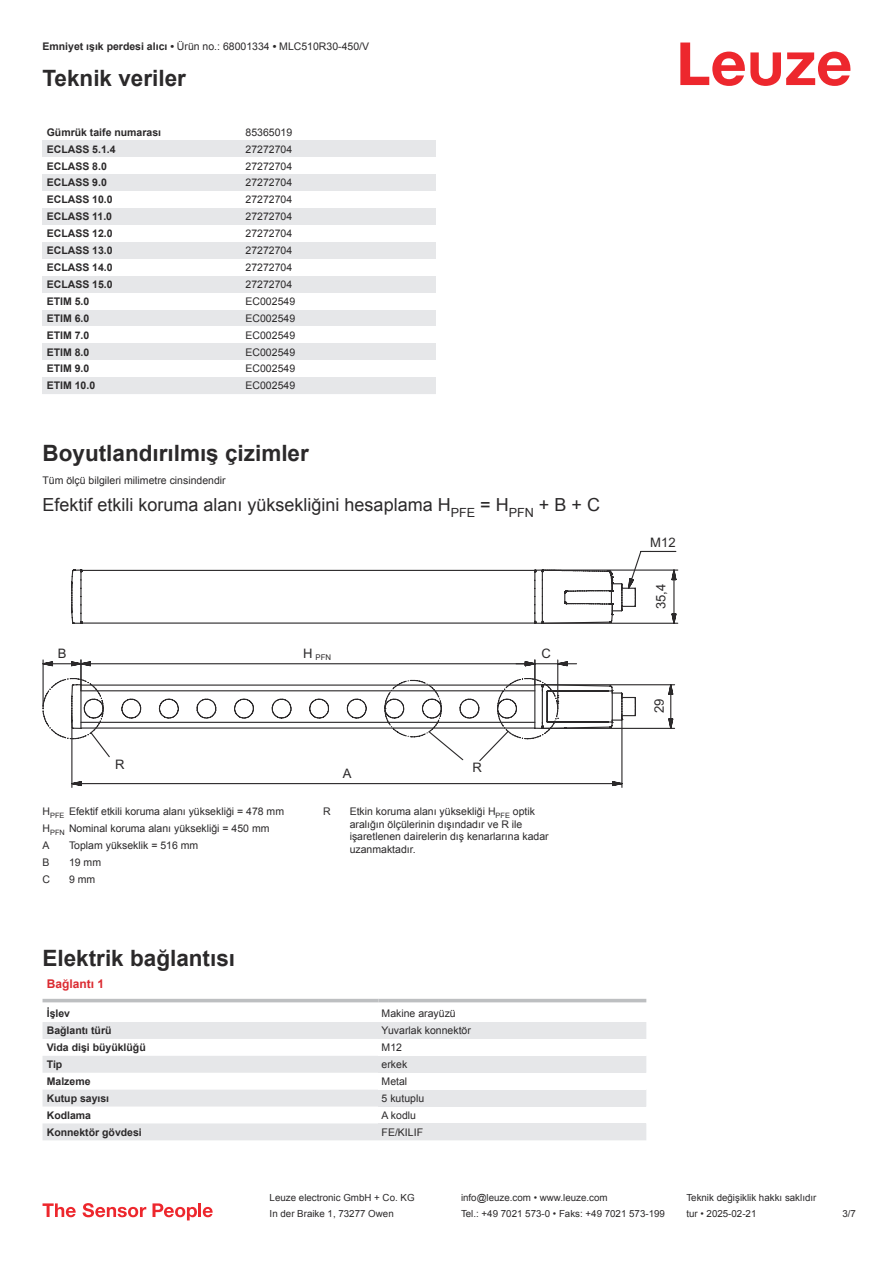
<style>
.page{position:relative;width:893px;height:1263px;background:#fff}
.page>*{position:absolute;margin:0;border:0;box-sizing:border-box;transform-origin:0 0}
.t1{font:700 22.5px "Arial";color:#2b292a}
.t2{font:18px "Arial";color:#2b292a}
.t3{font:13.05px "Arial";letter-spacing:.005em;color:#2b292a}
.t4{font:700 12px "Arial";color:#db2a30}
.t5{font:10.5px/12.6px "Arial";color:#2b292a}
.t6{font:700 10.5px "Arial";color:#2b292a}
.t7{font:9.75px "Arial";color:#2b292a}
.t8{font:7.8px "Arial";color:#2b292a}
.s1{font-weight:700}
</style>
<div class="page">
<svg style="left:680px;top:43px;width:170px;height:43px"></svg>
<div style="left:43px;top:140px;width:199px;height:17px;background:#e6e7e9"></div>
<div style="left:242px;top:140px;width:194px;height:17px;background:#e6e7e9"></div>
<div style="left:43px;top:174px;width:199px;height:17px;background:#e6e7e9"></div>
<div style="left:242px;top:174px;width:194px;height:17px;background:#e6e7e9"></div>
<div style="left:43px;top:208px;width:199px;height:17px;background:#e6e7e9"></div>
<div style="left:242px;top:208px;width:194px;height:17px;background:#e6e7e9"></div>
<div style="left:43px;top:242px;width:199px;height:17px;background:#e6e7e9"></div>
<div style="left:242px;top:242px;width:194px;height:17px;background:#e6e7e9"></div>
<div style="left:43px;top:276px;width:199px;height:17px;background:#e6e7e9"></div>
<div style="left:242px;top:276px;width:194px;height:17px;background:#e6e7e9"></div>
<div style="left:43px;top:310px;width:199px;height:16px;background:#e6e7e9"></div>
<div style="left:242px;top:310px;width:194px;height:16px;background:#e6e7e9"></div>
<div style="left:43px;top:343px;width:199px;height:17px;background:#e6e7e9"></div>
<div style="left:242px;top:343px;width:194px;height:17px;background:#e6e7e9"></div>
<div style="left:43px;top:377px;width:199px;height:17px;background:#e6e7e9"></div>
<div style="left:242px;top:377px;width:194px;height:17px;background:#e6e7e9"></div>
<svg style="left:43px;top:998px;width:603px;height:5px"></svg>
<svg style="left:43px;top:1022px;width:335px;height:118px;fill:#e6e7e9"></svg>
<hr style="left:43px;top:999px;width:335px;height:3px;background:#bdbfc1">
<hr style="left:378px;top:999px;width:268px;height:3px;background:#bdbfc1">
<div style="left:378px;top:1022px;width:268px;height:17px;background:#e6e7e9"></div>
<div style="left:378px;top:1056px;width:268px;height:17px;background:#e6e7e9"></div>
<div style="left:378px;top:1090px;width:268px;height:16px;background:#e6e7e9"></div>
<div style="left:378px;top:1123px;width:268px;height:17px;background:#e6e7e9"></div>
<svg style="left:43px;top:1203px;width:33px;height:14px"></svg>
<svg style="left:83px;top:1203px;width:63px;height:14px"></svg>
<svg style="left:153px;top:1203px;width:44px;height:17px"></svg>
<hr style="left:198px;top:1203px;width:3px;height:14px;background:#ed272d">
<svg style="left:203px;top:1207px;width:10px;height:10px"></svg>
<svg style="left:71px;top:569px;width:463px;height:9px"></svg>
<svg style="left:71px;top:578px;width:463px;height:46px"></svg>
<svg style="left:534px;top:550px;width:144px;height:74px"></svg>
<svg style="left:43px;top:659px;width:632px;height:129px"></svg>
<p class="t5" style="left:43px;top:41px;width:328px"><span class="s1">Emniyet ışık perdesi alıcı •</span> Ürün no.: 68001334 <span class="s1">•</span> MLC510R30-450/V</p>
<h1 class="t1" style="left:43px;top:63px;width:145px">Teknik veriler</h1>
<p class="t6" style="left:47px;top:125px;width:116px">Gümrük taife numarası</p>
<p class="t5" style="left:246px;top:126px;width:48px">85365019</p>
<p class="t6" style="left:47px;top:142px;width:70px">ECLASS 5.1.4</p>
<p class="t5" style="left:246px;top:143px;width:48px">27272704</p>
<p class="t6" style="left:47px;top:158px;width:62px">ECLASS 8.0</p>
<p class="t5" style="left:246px;top:160px;width:48px">27272704</p>
<p class="t6" style="left:47px;top:175px;width:62px">ECLASS 9.0</p>
<p class="t5" style="left:246px;top:177px;width:48px">27272704</p>
<p class="t6" style="left:47px;top:192px;width:67px">ECLASS 10.0</p>
<p class="t5" style="left:246px;top:194px;width:48px">27272704</p>
<p class="t6" style="left:47px;top:209px;width:67px">ECLASS 11.0</p>
<p class="t5" style="left:246px;top:211px;width:48px">27272704</p>
<p class="t6" style="left:47px;top:226px;width:67px">ECLASS 12.0</p>
<p class="t5" style="left:246px;top:228px;width:48px">27272704</p>
<p class="t6" style="left:47px;top:243px;width:67px">ECLASS 13.0</p>
<p class="t5" style="left:246px;top:245px;width:48px">27272704</p>
<p class="t6" style="left:47px;top:260px;width:67px">ECLASS 14.0</p>
<p class="t5" style="left:246px;top:262px;width:48px">27272704</p>
<p class="t6" style="left:47px;top:277px;width:67px">ECLASS 15.0</p>
<p class="t5" style="left:246px;top:279px;width:48px">27272704</p>
<p class="t6" style="left:47px;top:294px;width:44px">ETIM 5.0</p>
<p class="t5" style="left:246px;top:295px;width:51px">EC002549</p>
<p class="t6" style="left:47px;top:311px;width:44px">ETIM 6.0</p>
<p class="t5" style="left:246px;top:312px;width:51px">EC002549</p>
<p class="t6" style="left:47px;top:328px;width:44px">ETIM 7.0</p>
<p class="t5" style="left:246px;top:329px;width:51px">EC002549</p>
<p class="t6" style="left:47px;top:344px;width:44px">ETIM 8.0</p>
<p class="t5" style="left:246px;top:345px;width:51px">EC002549</p>
<p class="t6" style="left:47px;top:361px;width:44px">ETIM 9.0</p>
<p class="t5" style="left:246px;top:362px;width:51px">EC002549</p>
<p class="t6" style="left:47px;top:378px;width:50px">ETIM 10.0</p>
<p class="t5" style="left:246px;top:379px;width:51px">EC002549</p>
<h1 class="t1" style="left:43px;top:438px;width:268px">Boyutlandırılmış çizimler</h1>
<p class="t5" style="left:43px;top:474px;width:185px">Tüm ölçü bilgileri milimetre cinsindendir</p>
<h2 class="t2" style="left:43px;top:492px;width:559px">Efektif etkili koruma alanı yüksekliğini hesaplama H<sub>PFE</sub> = H<sub>PFN</sub> + B + C</h2>
<p class="t3" style="left:58px;top:648px;width:10px">B</p>
<p class="t8" style="left:303px;top:654px;width:29px"><sup>H</sup> PFN</p>
<p class="t3" style="left:115px;top:760px;width:11px">R</p>
<p class="t3" style="left:472px;top:763px;width:11px">R</p>
<p class="t3" style="left:343px;top:768px;width:10px">A</p>
<p class="t3" style="left:542px;top:648px;width:11px">C</p>
<p class="t5" style="left:43px;top:803px;width:243px;line-height:17px">H<sub>PFE</sub> Efektif etkili koruma alanı yüksekliği = 478 mm<br>H<sub>PFN</sub> Nominal koruma alanı yüksekliği = 450 mm<br>A</p>
<p class="t5" style="left:69px;top:839px;width:131px">Toplam yükseklik = 516 mm</p>
<p class="t5" style="left:43px;top:856px;width:9px">B</p>
<p class="t5" style="left:69px;top:856px;width:34px">19 mm</p>
<p class="t5" style="left:43px;top:874px;width:9px">C</p>
<p class="t5" style="left:69px;top:873px;width:28px">9 mm</p>
<p class="t5" style="left:323px;top:805px;width:9px">R</p>
<p class="t5" style="left:350px;top:805px;width:200px">Etkin koruma alanı yüksekliği H<sub>PFE</sub> optik aralığın ölçülerinin dışındadır ve R ile işaretlenen dairelerin dış kenarlarına kadar uzanmaktadır.</p>
<h1 class="t1" style="left:43px;top:942px;width:194px">Elektrik bağlantısı</h1>
<p class="t4" style="left:47px;top:975px;width:59px">Bağlantı 1</p>
<p class="t6" style="left:47px;top:1006px;width:25px">İşlev</p>
<p class="t5" style="left:382px;top:1007px;width:76px">Makine arayüzü</p>
<p class="t6" style="left:47px;top:1023px;width:66px">Bağlantı türü</p>
<p class="t5" style="left:382px;top:1024px;width:91px">Yuvarlak konnektör</p>
<p class="t6" style="left:47px;top:1040px;width:101px">Vida dişi büyüklüğü</p>
<p class="t5" style="left:382px;top:1042px;width:22px">M12</p>
<p class="t6" style="left:47px;top:1057px;width:17px">Tip</p>
<p class="t5" style="left:382px;top:1059px;width:27px">erkek</p>
<p class="t6" style="left:47px;top:1074px;width:45px">Malzeme</p>
<p class="t5" style="left:382px;top:1075px;width:27px">Metal</p>
<p class="t6" style="left:47px;top:1091px;width:64px">Kutup sayısı</p>
<p class="t5" style="left:382px;top:1092px;width:44px">5 kutuplu</p>
<p class="t6" style="left:47px;top:1108px;width:46px">Kodlama</p>
<p class="t5" style="left:382px;top:1109px;width:36px">A kodlu</p>
<p class="t6" style="left:47px;top:1124px;width:97px">Konnektör gövdesi</p>
<p class="t5" style="left:382px;top:1125px;width:43px">FE/KILIF</p>
<p class="t3" style="left:650px;top:538px;width:27px">M12</p>
<p class="t3" style="left:656px;top:609px;width:27px;rotate:-90deg">35,4</p>
<p class="t3" style="left:654px;top:713px;width:16px;rotate:-90deg">29</p>
<p class="t7" style="left:270px;top:1191px;width:146px">Leuze electronic GmbH + Co. KG</p>
<p class="t7" style="left:461px;top:1191px;width:148px">info@leuze.com • www.leuze.com</p>
<p class="t7" style="left:686px;top:1191px;width:132px">Teknik değişiklik hakkı saklıdır</p>
<p class="t7" style="left:270px;top:1207px;width:126px">In der Braike 1, 73277 Owen</p>
<p class="t7" style="left:461px;top:1207px;width:205px">Tel.: +49 7021 573-0 • Faks: +49 7021 573-199</p>
<p class="t7" style="left:686px;top:1207px;width:72px">tur • 2025-02-21</p>
<p class="t7" style="left:842px;top:1210px;width:15px">3 /7</p>
</div>
